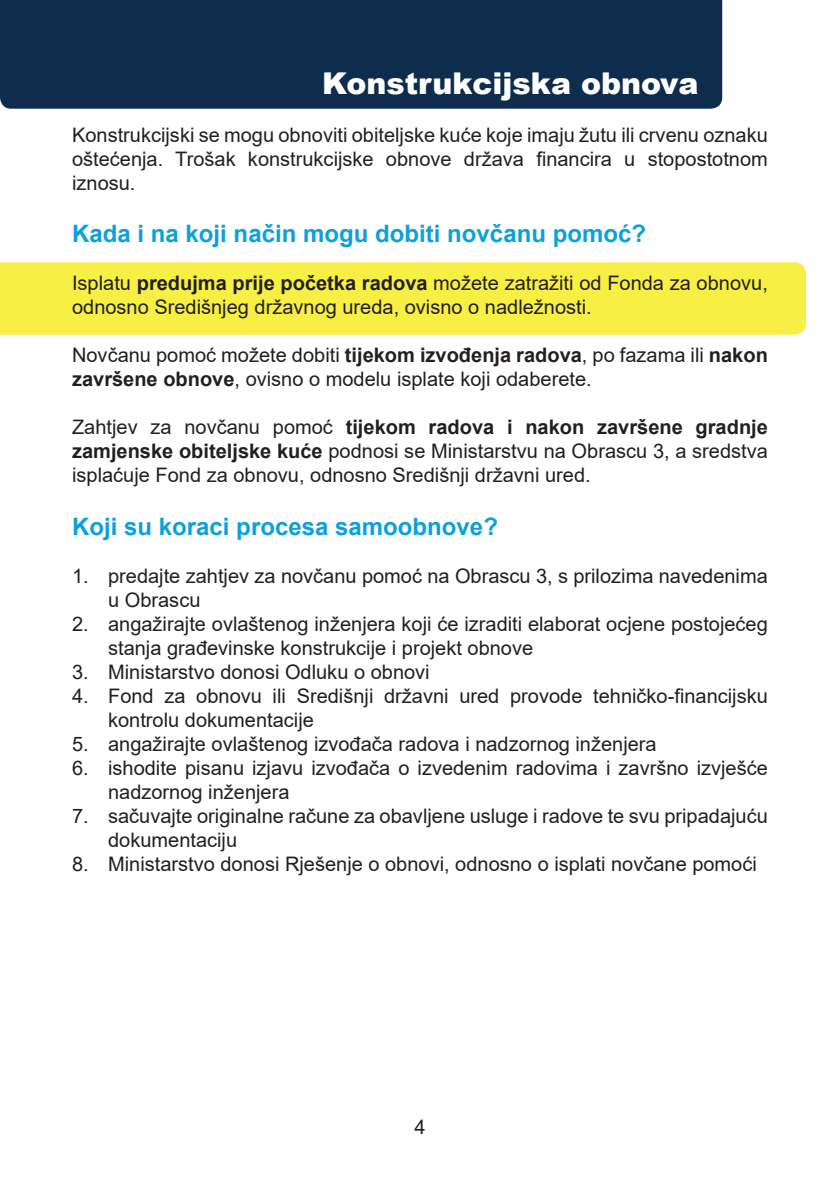
<style>
.page{position:relative;width:840px;height:1191px;background:#fff}
.page>*{position:absolute;margin:0;border:0;box-sizing:border-box;transform-origin:0 0}
.t1{font:900 30px "Arial";color:#fff}
.t2{font:700 24px "Arial";color:#0ca0dc}
.t3{font:20px/24px "Arial";color:#231f20}
.s1{font-weight:700}
</style>
<div class="page">
<div style="left:0;top:0;width:721px;height:109px;background:#0e2d4c"></div>
<div style="left:0;top:262px;width:805px;height:72px;background:#f7ef43"></div>
<h1 class="t1" style="left:322px;top:61px;width:378px">Konstrukcijska obnova</h1>
<p class="t3" style="left:72px;top:122px;width:697px;text-align:justify">Konstrukcijski se mogu obnoviti obiteljske kuće koje imaju žutu ili crvenu oznaku oštećenja. Trošak konstrukcijske obnove država financira u stopostotnom iznosu.</p>
<p class="t2" style="left:72px;top:217px;width:575px">Kada i na koji način mogu dobiti novčanu pomoć?</p>
<p class="t3" style="left:72px;top:271px;width:697px">Isplatu <span class="s1">predujma prije početka radova</span> možete zatražiti od Fonda za obnovu, odnosno Središnjeg državnog ureda, ovisno o nadležnosti.</p>
<p class="t3" style="left:72px;top:343px;width:697px">Novčanu pomoć možete dobiti <span class="s1">tijekom izvođenja radova</span>, po fazama ili <span class="s1">nakon završene obnove</span>, ovisno o modelu isplate koji odaberete.</p>
<p class="t3" style="left:72px;top:415px;width:697px;text-align:justify">Zahtjev za novčanu pomoć <span class="s1">tijekom radova i nakon završene gradnje zamjenske obiteljske kuće</span> podnosi se Ministarstvu na Obrascu 3, a sredstva isplaćuje Fond za obnovu, odnosno Središnji državni ured.</p>
<p class="t2" style="left:72px;top:510px;width:427px">Koji su koraci procesa samoobnove?</p>
<p class="t3" style="left:108px;top:564px;width:661px;text-indent:-36px">1. predajte zahtjev za novčanu pomoć na Obrascu 3, s prilozima navedenima u Obrascu</p>
<p class="t3" style="left:108px;top:612px;width:661px;text-indent:-36px">2. angažirajte ovlaštenog inženjera koji će izraditi elaborat ocjene postojećeg stanja građevinske konstrukcije i projekt obnove</p>
<p class="t3" style="left:72px;top:660px;width:359px">3. Ministarstvo donosi Odluku o obnovi</p>
<p class="t3" style="left:108px;top:684px;width:661px;text-indent:-36px">4. Fond za obnovu ili Središnji državni ured provode tehničko-financijsku kontrolu dokumentacije</p>
<p class="t3" style="left:72px;top:732px;width:586px">5. angažirajte ovlaštenog izvođača radova i nadzornog inženjera</p>
<p class="t3" style="left:108px;top:756px;width:661px;text-indent:-36px">6. ishodite pisanu izjavu izvođača o izvedenim radovima i završno izvješće nadzornog inženjera</p>
<p class="t3" style="left:108px;top:804px;width:661px;text-indent:-36px">7. sačuvajte originalne račune za obavljene usluge i radove te svu pripadajuću dokumentaciju</p>
<p class="t3" style="left:72px;top:852px;width:686px">8. Ministarstvo donosi Rješenje o obnovi, odnosno o isplati novčane pomoći</p>
<p class="t3" style="left:414px;top:1114px;width:13px">4</p>
</div>
